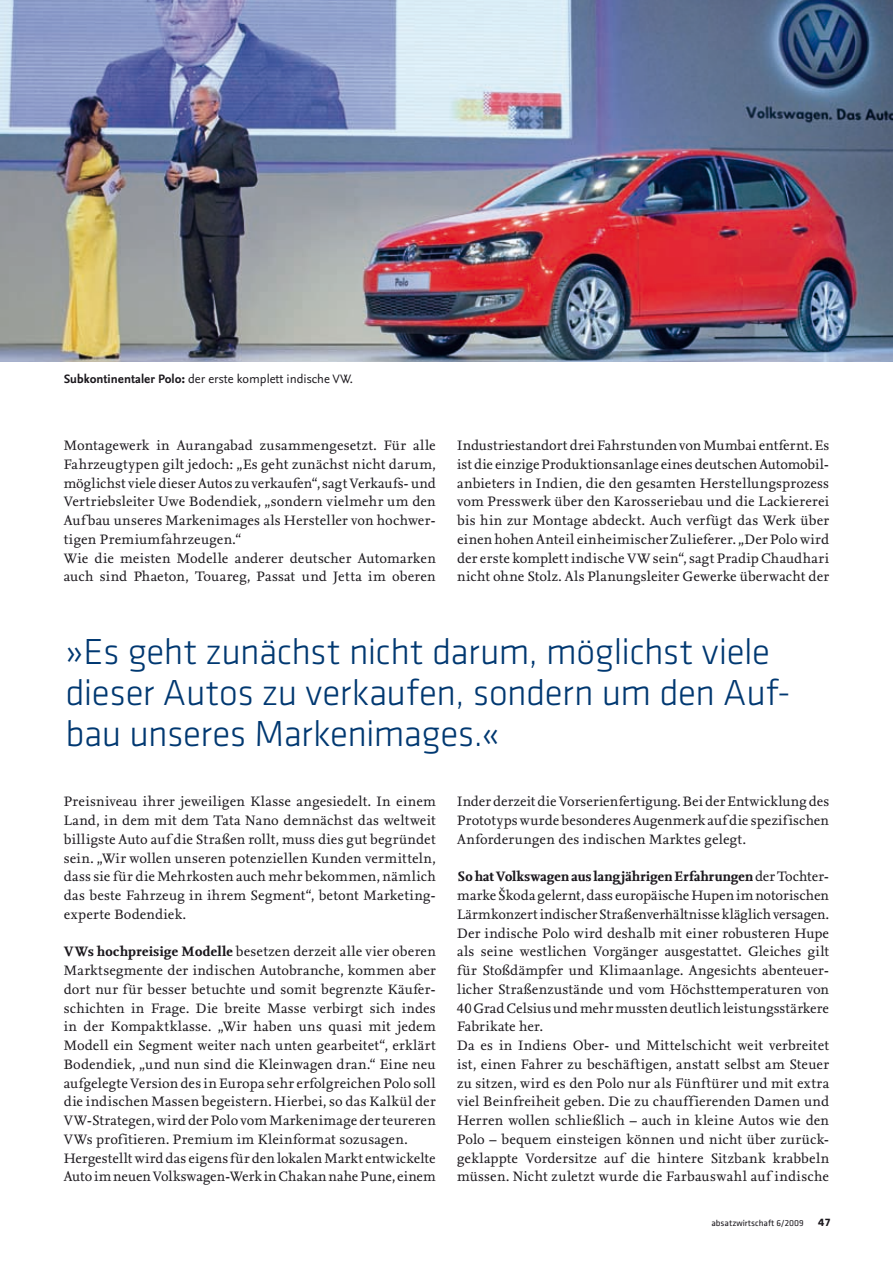
<style>
.page{position:relative;width:893px;height:1263px;background:#fff}
.page>*{position:absolute;margin:0;border:0;box-sizing:border-box;transform-origin:0 0}
.t1{font:300 37.5px/41.2px "Klavika";letter-spacing:-.015em;color:#003871}
.t2{font:14.25px/18.8px "Nexus Serif Pro";letter-spacing:.01em;color:#1a171c}
.t3{font:12.75px "Nexus Sans Pro";color:#1a171c}
.t4{font:700 11.25px "Klavika";color:#1a171c}
.t5{font:9px "Klavika";color:#1a171c}
.s1{font-weight:700}
</style>
<div class="page">
<img style="left:0;top:0;width:893px;height:361px">
<p class="t3" style="left:64px;top:369px;width:291px"><span class="s1">Subkontinentaler Polo:</span> der erste komplett indische VW.</p>
<p class="t2" style="left:64px;top:435px;width:374px">Montagewerk in Aurangabad zusammengesetzt. Für alle Fahrzeugtypen gilt jedoch: „Es geht zunächst nicht darum, möglichst viele dieser Autos zu verkaufen“, sagt Verkaufs- und Vertriebsleiter Uwe Bodendiek, „sondern vielmehr um den Auf bau unseres Markenimages als Hersteller von hochwer&shy;tigen Premiumfahrzeugen.“<br>Wie die meisten Modelle anderer deutscher Automarken auch sind Phaeton, Touareg, Passat und Jetta im oberen</p>
<p class="t2" style="left:457px;top:435px;width:374px">Industriestandort drei Fahrstunden von Mumbai entfernt. Es ist die einzige Produktionsanlage eines deutschen Automobil&shy;anbieters in Indien, die den gesamten Herstellungsprozess vom Presswerk über den Karosseriebau und die Lackiererei bis hin zur Montage abdeckt. Auch verfügt das Werk über einen hohen Anteil einheimischer Zulieferer. „Der Polo wird der erste komplett indische VW sein“, sagt Pradip Chaudhari nicht ohne Stolz. Als Planungsleiter Gewerke überwacht der</p>
<h1 class="t1" style="left:66px;top:631px;width:726px">»Es geht zunächst nicht darum, möglichst viele dieser Autos zu verkaufen, sondern um den Auf&shy;bau unseres Markenimages.«</h1>
<p class="t2" style="left:64px;top:792px;width:374px;text-align:justify">Preisniveau ihrer jeweiligen Klasse angesiedelt. In einem Land, in dem mit dem Tata Nano demnächst das weltweit billigste Auto auf die Straßen rollt, muss dies gut begründet sein. „Wir wollen unseren potenziellen Kunden vermitteln, dass sie für die Mehrkosten auch mehr bekommen, nämlich das beste Fahrzeug in ihrem Segment“, betont Marketing&shy;experte Bodendiek.</p>
<p class="t2" style="left:64px;top:942px;width:374px"><span class="s1">VWs hochpreisige Modelle</span> besetzen derzeit alle vier oberen Marktsegmente der indischen Autobranche, kommen aber dort nur für besser betuchte und somit begrenzte Käufer&shy;schichten in Frage. Die breite Masse verbirgt sich indes in der Kompaktklasse. „Wir haben uns quasi mit jedem Modell ein Segment weiter nach unten gearbeitet“, erklärt Bodendiek, „und nun sind die Kleinwagen dran.“ Eine neu aufgelegte Version des in Europa sehr erfolgreichen Polo soll die indischen Massen begeistern. Hierbei, so das Kalkül der VW-Strategen, wird der Polo vom Markenimage der teureren VWs profitieren. Premium im Kleinformat sozusagen.<br>Hergestellt wird das eigens für den lokalen Markt entwickelte Auto im neuen Volkswagen-Werk in Chakan nahe Pune, einem</p>
<p class="t2" style="left:457px;top:792px;width:374px;text-align:justify">Inder derzeit die Vorserienfertigung. Bei der Entwicklung des Prototyps wurde besonderes Augenmerk auf die spezifischen Anforderungen des indischen Marktes gelegt.</p>
<p class="t2" style="left:457px;top:867px;width:374px"><span class="s1">So hat Volkswagen aus langjährigen Erfahrungen</span> der Tochter&shy;marke Škoda gelernt, dass europäische Hupen im notorischen Lärmkonzert indischer Straßenverhältnisse kläglich versagen.<br>Der indische Polo wird deshalb mit einer robusteren Hupe als seine westlichen Vorgänger ausgestattet. Gleiches gilt für Stoßdämpfer und Klimaanlage. Angesichts abenteuer&shy;licher Straßenzustände und vom Höchsttemperaturen von 40 Grad Celsius und mehr mussten deutlich leistungsstärkere Fabrikate her.<br>Da es in Indiens Ober- und Mittelschicht weit verbreitet ist, einen Fahrer zu beschäftigen, anstatt selbst am Steuer zu sitzen, wird es den Polo nur als Fünftürer und mit extra viel Beinfreiheit geben. Die zu chauffierenden Damen und Herren wollen schließlich – auch in kleine Autos wie den Polo – bequem einsteigen können und nicht über zurück&shy;geklappte Vordersitze auf die hintere Sitzbank krabbeln müssen. Nicht zuletzt wurde die Farbauswahl auf indische</p>
<p class="t5" style="left:711px;top:1218px;width:94px">absatzwirtschaft 6/2009</p>
<p class="t4" style="left:818px;top:1216px;width:13px">47</p>
</div>
